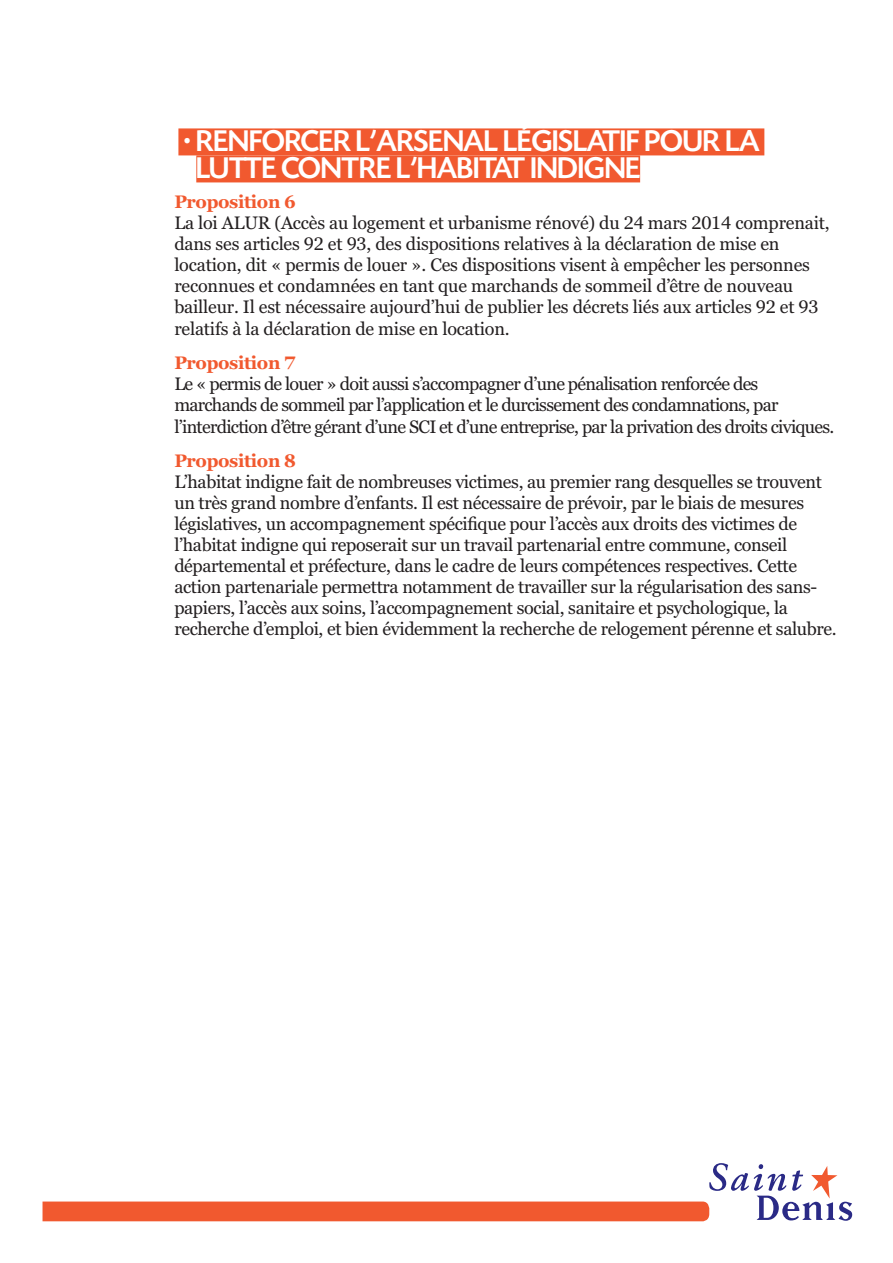
<style>
.page{position:relative;width:893px;height:1263px;background:#fff}
.page>*{position:absolute;margin:0;border:0;box-sizing:border-box;transform-origin:0 0}
.t1{font:500 31.5px "Today SH";color:#fff}
.t2{font:18px/21px "Georgia Pro";letter-spacing:-.02em;color:#231f20}
.t3{font:18px/21.3px "Georgia Pro";letter-spacing:-.04em;color:#231f20}
.t4{font:700 18px "Georgia Pro";letter-spacing:-.02em;color:#f1592f}
</style>
<div class="page">
<svg style="left:43px;top:1163px;width:809px;height:58px"></svg>
<div style="left:178px;top:128px;width:586px;height:27px;background:#f1592f"></div>
<div style="left:196px;top:155px;width:444px;height:27px;background:#f1592f"></div>
<h1 class="t1" style="left:184px;top:125px;width:27px">• REN</h1>
<h1 class="t1" style="left:249px;top:125px;width:32px">FORCER</h1>
<h1 class="t1" style="left:356px;top:125px;width:58px">L’ARSEN</h1>
<h1 class="t1" style="left:464px;top:125px;width:201px">AL LÉGISLATIF POUR</h1>
<h1 class="t1" style="left:725px;top:125px;width:35px">LA</h1>
<h1 class="t1" style="left:196px;top:152px;width:106px">LUTTE CON</h1>
<h1 class="t1" style="left:342px;top:152px;width:203px">TRE L’HABITAT INDI</h1>
<h1 class="t1" style="left:584px;top:152px;width:39px">GNE</h1>
<p class="t4" style="left:174px;top:191px;width:123px">Proposition 6</p>
<p class="t2" style="left:174px;top:213px;width:657px">La loi ALUR (Accès au logement et urbanisme rénové) du 24 mars 2014 comprenait, dans ses articles 92 et 93, des dispositions relatives à la déclaration de mise en location, dit « permis de louer ». Ces dispositions visent à empêcher les personnes reconnues et condamnées en tant que marchands de sommeil d’être de nouveau bailleur. Il est nécessaire aujourd’hui de publier les décrets liés aux articles 92 et 93 relatifs à la déclaration de mise en location.</p>
<p class="t4" style="left:174px;top:353px;width:123px">Proposition 7</p>
<p class="t3" style="left:174px;top:374px;width:662px">Le « permis de louer » doit aussi s’accompagner d’une pénalisation renforcée des marchands de sommeil par l’application et le durcissement des condamnations, par l’interdiction d’être gérant d’une SCI et d’une entreprise, par la privation des droits civiques.</p>
<p class="t4" style="left:174px;top:451px;width:123px">Proposition 8</p>
<p class="t2" style="left:174px;top:472px;width:664px">L’habitat indigne fait de nombreuses victimes, au premier rang desquelles se trouvent un très grand nombre d’enfants. Il est nécessaire de prévoir, par le biais de mesures législatives, un accompagnement spécifique pour l’accès aux droits des victimes de l’habitat indigne qui reposerait sur un travail partenarial entre commune, conseil départemental et préfecture, dans le cadre de leurs compétences respectives. Cette action partenariale permettra notamment de travailler sur la régularisation des sans&shy;papiers, l’accès aux soins, l’accompagnement social, sanitaire et psychologique, la recherche d’emploi, et bien évidemment la recherche de relogement pérenne et salubre.</p>
</div>
